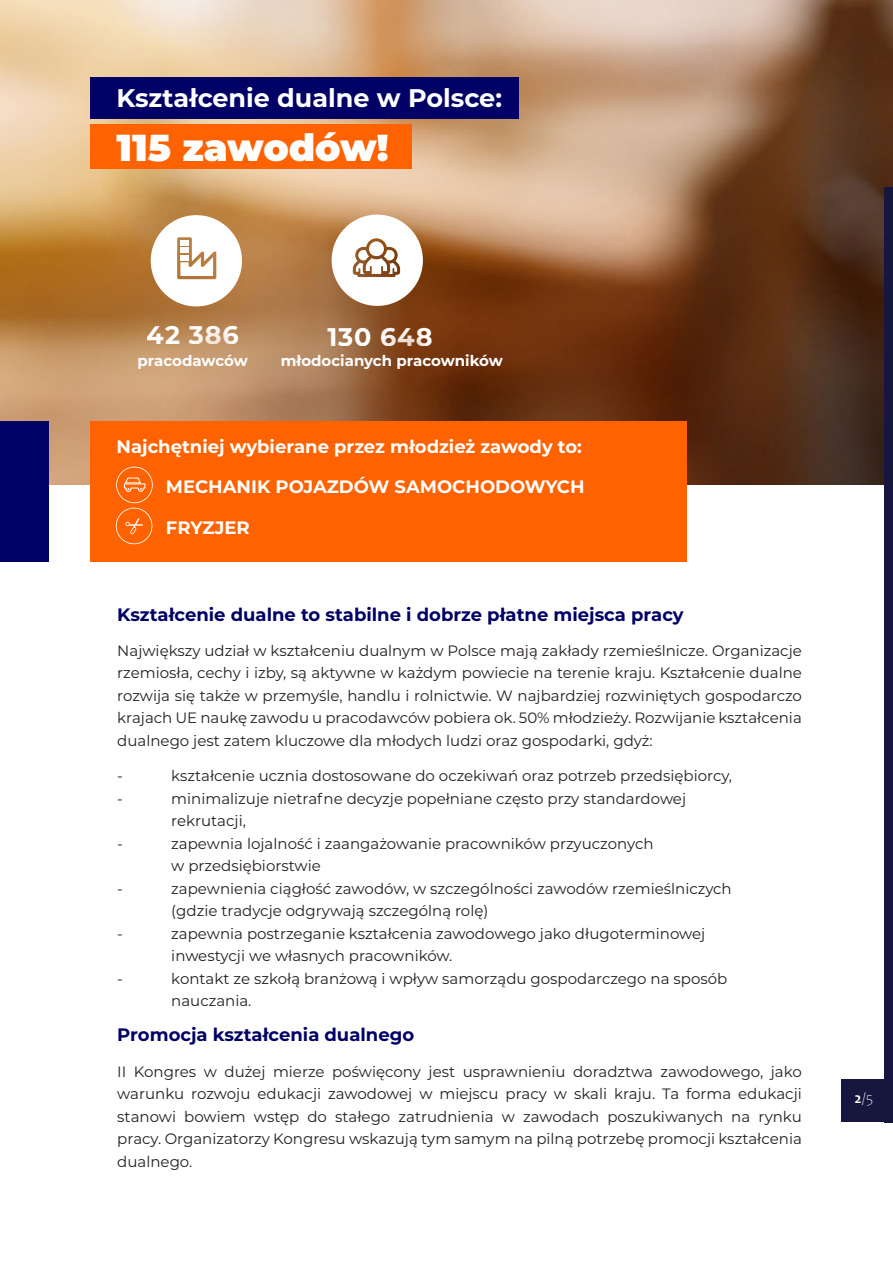
<style>
.page{position:relative;width:893px;height:1263px;background:#fff}
.page>*{position:absolute;margin:0;border:0;box-sizing:border-box;transform-origin:0 0}
.t1{font:900 37.5px "Montserrat";color:#fff}
.t2{font:700 25.5px "Montserrat";color:#fff}
.t3{font:700 18px "Montserrat";color:#006}
.t4{font:700 18px "Montserrat";color:#fff}
.t5{font:15px/22.5px "Montserrat";color:#231f20}
.t6{font:700 15px "Montserrat";color:#fff}
.t7{font:300 15px "Candara";color:#fff}
.s1{font-weight:700}
</style>
<div class="page">
<img style="left:0;top:0;width:893px;height:485px">
<div style="left:884px;top:187px;width:9px;height:935px;background:#16163f"></div>
<div style="left:841px;top:1080px;width:43px;height:42px;background:#16163f"></div>
<div style="left:90px;top:124px;width:321px;height:45px;background:#ff6200"></div>
<div style="left:0;top:421px;width:48px;height:140px;background:#006"></div>
<div style="left:90px;top:77px;width:429px;height:42px;background:#006"></div>
<div style="left:90px;top:421px;width:597px;height:140px;background:#ff6200"></div>
<svg style="left:151px;top:215px;width:91px;height:91px"></svg>
<svg style="left:332px;top:215px;width:91px;height:91px"></svg>
<svg style="left:116px;top:467px;width:37px;height:77px"></svg>
<p class="t2" style="left:117px;top:79px;width:387px">Kształcenie dualne w Polsce:</p>
<p class="t1" style="left:117px;top:119px;width:273px">115 zawodów!</p>
<h2 class="t2" style="left:147px;top:316px;width:93px">42 386</h2>
<h2 class="t2" style="left:327px;top:318px;width:107px">130 648</h2>
<p class="t6" style="left:137px;top:349px;width:112px">pracodawców</p>
<p class="t6" style="left:281px;top:349px;width:224px">młodocianych pracowników</p>
<p class="t4" style="left:116px;top:434px;width:467px">Najchętniej wybierane przez młodzież zawody to:</p>
<p class="t4" style="left:166px;top:474px;width:420px">MECHANIK POJAZDÓW SAMOCHODOWYCH</p>
<p class="t4" style="left:166px;top:515px;width:85px">FRYZJER</p>
<p class="t3" style="left:117px;top:601px;width:568px">Kształcenie dualne to stabilne i dobrze płatne miejsca pracy</p>
<p class="t5" style="left:117px;top:639px;width:686px;text-align:justify">Największy udział w kształceniu dualnym w Polsce mają zakłady rzemieślnicze. Organizacje rzemiosła, cechy i izby, są aktywne w każdym powiecie na terenie kraju. Kształcenie dualne rozwija się także w przemyśle, handlu i rolnictwie. W najbardziej rozwiniętych gospodarczo krajach UE naukę zawodu u pracodawców pobiera ok. 50% młodzieży. Rozwijanie kształcenia dualnego jest zatem kluczowe dla młodych ludzi oraz gospodarki, gdyż:</p>
<p class="t5" style="left:117px;top:764px;width:7px">-</p>
<p class="t5" style="left:171px;top:764px;width:562px">kształcenie ucznia dostosowane do oczekiwań oraz potrzeb przedsiębiorcy,</p>
<p class="t5" style="left:117px;top:786px;width:7px">-</p>
<p class="t5" style="left:171px;top:786px;width:516px">minimalizuje nietrafne decyzje popełniane często przy standardowej rekrutacji,</p>
<p class="t5" style="left:117px;top:831px;width:7px">-</p>
<p class="t5" style="left:171px;top:831px;width:484px">zapewnia lojalność i zaangażowanie pracowników przyuczonych w przedsiębiorstwie</p>
<p class="t5" style="left:117px;top:876px;width:7px">-</p>
<p class="t5" style="left:171px;top:876px;width:562px">zapewnienia ciągłość zawodów, w szczególności zawodów rzemieślniczych (gdzie tradycje odgrywają szczególną rolę)</p>
<p class="t5" style="left:117px;top:921px;width:7px">-</p>
<p class="t5" style="left:171px;top:921px;width:535px">zapewnia postrzeganie kształcenia zawodowego jako długoterminowej inwestycji we własnych pracowników.</p>
<p class="t5" style="left:117px;top:966px;width:7px">-</p>
<p class="t5" style="left:171px;top:966px;width:558px">kontakt ze szkołą branżową i wpływ samorządu gospodarczego na sposób nauczania.</p>
<p class="t3" style="left:117px;top:1022px;width:298px">Promocja kształcenia dualnego</p>
<p class="t5" style="left:117px;top:1059px;width:686px;text-align:justify">II Kongres w dużej mierze poświęcony jest usprawnieniu doradztwa zawodowego, jako warunku rozwoju edukacji zawodowej w miejscu pracy w skali kraju. Ta forma edukacji stanowi bowiem wstęp do stałego zatrudnienia w zawodach poszukiwanych na rynku pracy. Organizatorzy Kongresu wskazują tym samym na pilną potrzebę promocji kształcenia dualnego.</p>
<p class="t7" style="left:854px;top:1090px;width:20px"><span class="s1">2</span>/5</p>
</div>
